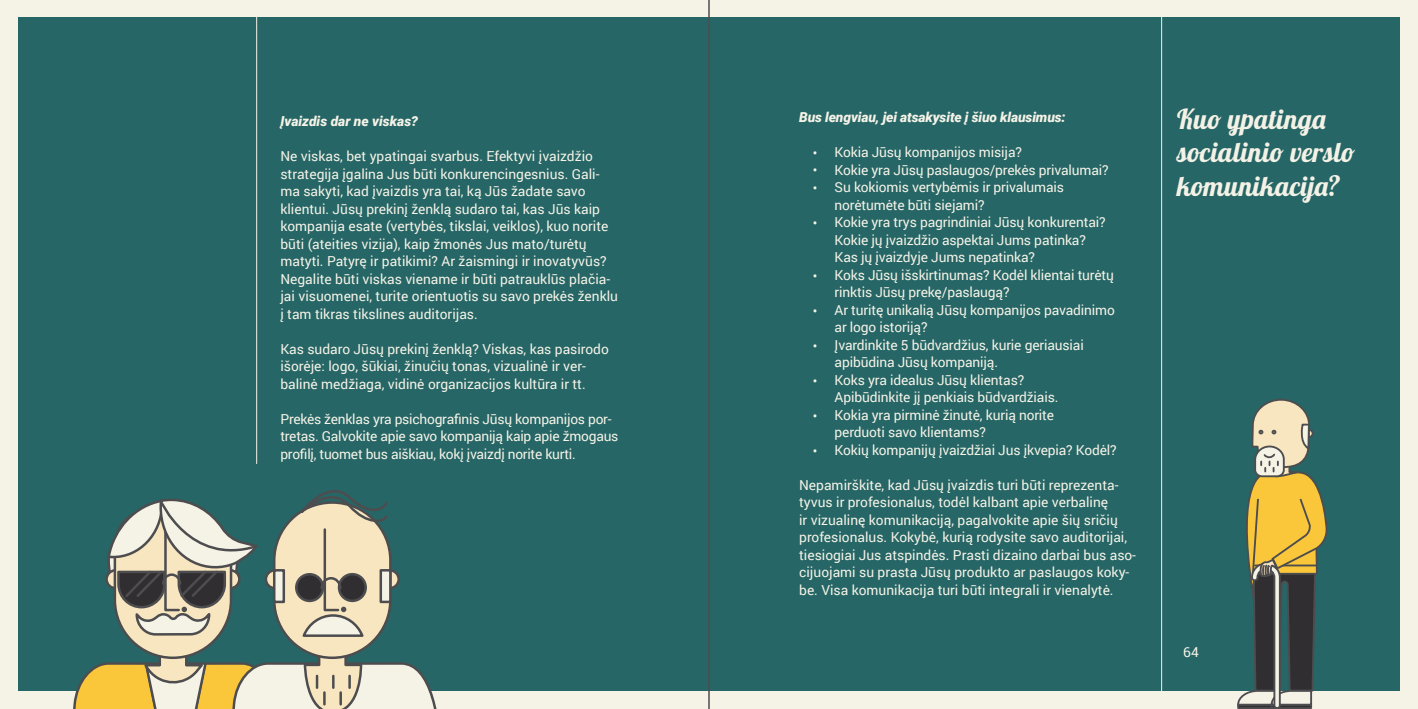
<style>
.page{position:relative;width:1418px;height:709px;background:#fff}
.page>*{position:absolute;margin:0;border:0;box-sizing:border-box;transform-origin:0 0}
.t1{font:27.5px/33.8px "Lobster";letter-spacing:.01em;color:#f4f2e6}
.t2{font:13.75px/17.5px "Roboto";color:#f5f3e7}
.t3{font:italic 900 13.75px "Roboto";letter-spacing:-.01em;color:#f5f3e7}
.t4{font:13.75px/17.5px "Roboto";color:#f4f3e6;text-align:justify}
</style>
<div class="page">
<div style="left:0;top:0;width:1417px;height:709px;background:#f5f2e6"></div>
<div style="left:18px;top:18px;width:1381px;height:673px;background:#266666"></div>
<hr style="left:708px;top:0;width:1px;height:709px;background:#4f4d4d">
<hr style="left:1161px;top:6px;width:1px;height:696px;background:#f5f2e6">
<svg style="left:73px;top:265px;width:364px;height:444px"></svg>
<svg style="left:1237px;top:399px;width:89px;height:310px"></svg>
<hr style="left:256px;top:6px;width:1px;height:458px;background:#f5f2e6">
<p class="t3" style="left:280px;top:112px;width:139px">Įvaizdis dar ne viskas?</p>
<p class="t2" style="left:280px;top:147px;width:339px">Ne viskas, bet ypatingai svarbus. Efektyvi įvaizdžio strategija įgalina Jus būti konkurencingesnius. Gali&shy;ma sakyti, kad įvaizdis yra tai, ką Jūs žadate savo klientui. Jūsų prekinį ženklą sudaro tai, kas Jūs kaip kompanija esate (vertybės, tikslai, veiklos), kuo norite būti (ateities vizija), kaip žmonės Jus mato/turėtų matyti. Patyrę ir patikimi? Ar žaismingi ir inovatyvūs?<br>Negalite būti viskas viename ir būti patrauklūs plačia&shy;jai visuomenei, turite orientuotis su savo prekės ženklu į tam tikras tikslines auditorijas.</p>
<p class="t2" style="left:280px;top:340px;width:330px">Kas sudaro Jūsų prekinį ženklą? Viskas, kas pasirodo išorėje: logo, šūkiai, žinučių tonas, vizualinė ir ver&shy;balinė medžiaga, vidinė organizacijos kultūra ir tt.</p>
<p class="t2" style="left:280px;top:410px;width:339px">Prekės ženklas yra psichografinis Jūsų kompanijos por&shy;tretas. Galvokite apie savo kompaniją kaip apie žmogaus profilį, tuomet bus aiškiau, kokį įvaizdį norite kurti.</p>
<p class="t3" style="left:799px;top:108px;width:268px">Bus lengviau, jei atsakysite į šiuo klausimus:</p>
<p class="t2" style="left:834px;top:143px;width:284px">Kokia Jūsų kompanijos misija?<br>Kokie yra Jūsų paslaugos/prekės privalumai?<br>Su kokiomis vertybėmis ir privalumais norėtumėte būti siejami?<br>Kokie yra trys pagrindiniai Jūsų konkurentai?<br>Kokie jų įvaizdžio aspektai Jums patinka?<br>Kas jų įvaizdyje Jums nepatinka?<br>Koks Jūsų išskirtinumas? Kodėl klientai turėtų rinktis Jūsų prekę/paslaugą?<br>Ar turitę unikalią Jūsų kompanijos pavadinimo ar logo istoriją?<br>Įvardinkite 5 būdvardžius, kurie geriausiai apibūdina Jūsų kompaniją.<br>Koks yra idealus Jūsų klientas?<br>Apibūdinkite jį penkiais būdvardžiais.<br>Kokia yra pirminė žinutė, kurią norite<br>perduoti savo klientams?<br>Kokių kompanijų įvaizdžiai Jus įkvepia? Kodėl?</p>
<p class="t2" style="left:799px;top:476px;width:338px">Nepamirškite, kad Jūsų įvaizdis turi būti reprezenta&shy;tyvus ir profesionalus, todėl kalbant apie verbalinę<br>ir vizualinę komunikaciją, pagalvokite apie šių sričių profesionalus. Kokybė, kurią rodysite savo auditorijai, tiesiogiai Jus atspindės. Prasti dizaino darbai bus aso&shy;cijuojami su prasta Jūsų produkto ar paslaugos koky&shy;be. Visa komunikacija turi būti integrali ir vienalytė.</p>
<p class="t4" style="left:812px;top:144px;width:6px">• • •</p>
<p class="t4" style="left:812px;top:214px;width:6px">•</p>
<p class="t4" style="left:812px;top:266px;width:6px">•</p>
<p class="t4" style="left:812px;top:301px;width:6px">•</p>
<p class="t4" style="left:812px;top:336px;width:6px">•</p>
<p class="t4" style="left:812px;top:371px;width:6px">•</p>
<p class="t4" style="left:812px;top:406px;width:6px">•</p>
<p class="t4" style="left:812px;top:441px;width:6px">•</p>
<h1 class="t1" style="left:1176px;top:101px;width:178px">Kuo ypatinga socialinio verslo komunikacija?</h1>
<p class="t2" style="left:1183px;top:642px;width:17px">64</p>
</div>
